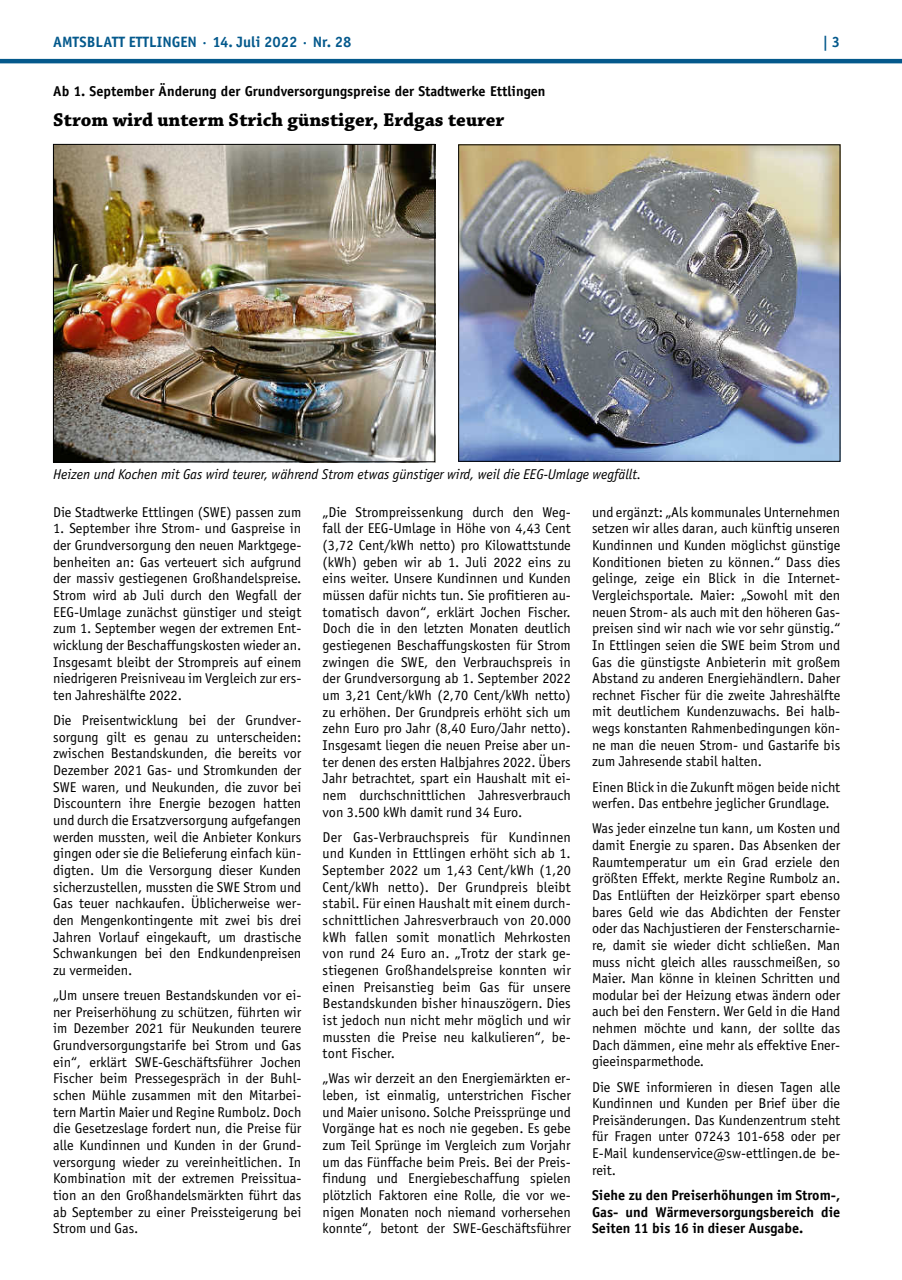
<style>
.page{position:relative;width:902px;height:1280px;background:#fff}
.page>*{position:absolute;margin:0;border:0;box-sizing:border-box;transform-origin:0 0}
.t1{font:700 19.5px "Chaparral Pro";color:#000}
.t2{font:700 15px "Officina Sans";color:#04598c}
.t3{font:14.25px/16.6px "Officina Sans";color:#000;text-align:justify}
.t4{font:700 14.25px/16.6px "Officina Sans";color:#000;text-align:justify}
.t5{font:italic 14.25px "Officina Sans";color:#000}
</style>
<div class="page">
<hr style="left:0;top:59px;width:901px;height:4px;background:#04598c">
<img style="left:55px;top:146px;width:378px;height:314px">
<div style="left:53px;top:144px;width:382px;height:318px;border:1px solid #000"></div>
<img style="left:460px;top:147px;width:378px;height:313px">
<div style="left:458px;top:145px;width:382px;height:317px;border:1px solid #000"></div>
<p class="t2" style="left:53px;top:32px;width:300px">AMTSBLATT ETTLINGEN · 14. Juli 2022 · Nr. 28</p>
<p class="t2" style="left:822px;top:32px;width:19px">| 3</p>
<p class="t4" style="left:53px;top:83px;width:494px">Ab 1. September Änderung der Grundversorgungspreise der Stadtwerke Ettlingen</p>
<h1 class="t1" style="left:53px;top:108px;width:452px">Strom wird unterm Strich günstiger, Erdgas teurer</h1>
<p class="t5" style="left:53px;top:466px;width:589px">Heizen und Kochen mit Gas wird teurer, während Strom etwas günstiger wird, weil die EEG-Umlage wegfällt.</p>
<p class="t3" style="left:53px;top:504px;width:250px">Die Stadtwerke Ettlingen (SWE) passen zum</p>
<p class="t3" style="left:53px;top:520px;width:250px">1. September ihre Strom- und Gaspreise in der Grundversorgung den neuen Marktgege&shy;benheiten an: Gas verteuert sich aufgrund der massiv gestiegenen Großhandelspreise.<br>Strom wird ab Juli durch den Wegfall der EEG-Umlage zunächst günstiger und steigt zum 1. September wegen der extremen Ent&shy;wicklung der Beschaffungskosten wieder an.<br>Insgesamt bleibt der Strompreis auf einem niedrigeren Preisniveau im Vergleich zur ers&shy;ten Jahreshälfte 2022.</p>
<p class="t3" style="left:53px;top:712px;width:250px">Die Preisentwicklung bei der Grundver&shy;sorgung gilt es genau zu unterscheiden: zwischen Bestandskunden, die bereits vor Dezember 2021 Gas- und Stromkunden der SWE waren, und Neukunden, die zuvor bei Discountern ihre Energie bezogen hatten und durch die Ersatzversorgung aufgefangen werden mussten, weil die Anbieter Konkurs gingen oder sie die Belieferung einfach kün&shy;digten. Um die Versorgung dieser Kunden sicherzustellen, mussten die SWE Strom und Gas teuer nachkaufen. Üblicherweise wer&shy;den Mengenkontingente mit zwei bis drei Jahren Vorlauf eingekauft, um drastische Schwankungen bei den Endkundenpreisen zu vermeiden.</p>
<p class="t3" style="left:53px;top:987px;width:250px">„Um unsere treuen Bestandskunden vor ei&shy;ner Preiserhöhung zu schützen, führten wir im Dezember 2021 für Neukunden teurere Grundversorgungstarife bei Strom und Gas ein“, erklärt SWE-Geschäftsführer Jochen Fischer beim Pressegespräch in der Buhl&shy;schen Mühle zusammen mit den Mitarbei&shy;tern Martin Maier und Regine Rumbolz. Doch die Gesetzeslage fordert nun, die Preise für alle Kundinnen und Kunden in der Grund&shy;versorgung wieder zu vereinheitlichen. In Kombination mit der extremen Preissitua&shy;tion an den Großhandelsmärkten führt das ab September zu einer Preissteigerung bei Strom und Gas.</p>
<p class="t3" style="left:322px;top:504px;width:250px">„Die Strompreissenkung durch den Weg&shy;fall der EEG-Umlage in Höhe von 4,43 Cent (3,72 Cent/kWh netto) pro Kilowattstunde (kWh) geben wir ab 1. Juli 2022 eins zu eins weiter. Unsere Kundinnen und Kunden müssen dafür nichts tun. Sie profitieren au&shy;tomatisch davon“, erklärt Jochen Fischer.<br>Doch die in den letzten Monaten deutlich gestiegenen Beschaffungskosten für Strom zwingen die SWE, den Verbrauchspreis in der Grundversorgung ab 1. September 2022 um 3,21 Cent/kWh (2,70 Cent/kWh netto) zu erhöhen. Der Grundpreis erhöht sich um zehn Euro pro Jahr (8,40 Euro/Jahr netto).<br>Insgesamt liegen die neuen Preise aber un&shy;ter denen des ersten Halbjahres 2022. Übers Jahr betrachtet, spart ein Haushalt mit ei&shy;nem durchschnittlichen Jahresverbrauch von 3.500 kWh damit rund 34 Euro.</p>
<p class="t3" style="left:322px;top:828px;width:250px">Der Gas-Verbrauchspreis für Kundinnen und Kunden in Ettlingen erhöht sich ab 1.<br>September 2022 um 1,43 Cent/kWh (1,20<br>Cent/kWh netto). Der Grundpreis bleibt stabil. Für einen Haushalt mit einem durch&shy;schnittlichen Jahresverbrauch von 20.000 kWh fallen somit monatlich Mehrkosten von rund 24 Euro an. „Trotz der stark ge&shy;stiegenen Großhandelspreise konnten wir einen Preisanstieg beim Gas für unsere Bestandskunden bisher hinauszögern. Dies ist jedoch nun nicht mehr möglich und wir mussten die Preise neu kalkulieren“, be&shy;tont Fischer.</p>
<p class="t3" style="left:322px;top:1070px;width:250px">„Was wir derzeit an den Energiemärkten er&shy;leben, ist einmalig, unterstrichen Fischer und Maier unisono. Solche Preissprünge und Vorgänge hat es noch nie gegeben. Es gebe zum Teil Sprünge im Vergleich zum Vorjahr um das Fünffache beim Preis. Bei der Preis&shy;findung und Energiebeschaffung spielen plötzlich Faktoren eine Rolle, die vor we&shy;nigen Monaten noch niemand vorhersehen konnte“, betont der SWE-Geschäftsführer</p>
<p class="t3" style="left:592px;top:504px;width:250px">und ergänzt: „Als kommunales Unternehmen setzen wir alles daran, auch künftig unseren Kundinnen und Kunden möglichst günstige Konditionen bieten zu können.“ Dass dies gelinge, zeige ein Blick in die Internet-Vergleichsportale. Maier: „Sowohl mit den neuen Strom- als auch mit den höheren Gas&shy;preisen sind wir nach wie vor sehr günstig.“ In Ettlingen seien die SWE beim Strom und Gas die günstigste Anbieterin mit großem Abstand zu anderen Energiehändlern. Daher rechnet Fischer für die zweite Jahreshälfte mit deutlichem Kundenzuwachs. Bei halb&shy;wegs konstanten Rahmenbedingungen kön&shy;ne man die neuen Strom- und Gastarife bis zum Jahresende stabil halten.</p>
<p class="t3" style="left:592px;top:778px;width:249px">Einen Blick in die Zukunft mögen beide nicht werfen. Das entbehre jeglicher Grundlage.</p>
<p class="t3" style="left:592px;top:820px;width:250px">Was jeder einzelne tun kann, um Kosten und damit Energie zu sparen. Das Absenken der Raumtemperatur um ein Grad erziele den größten Effekt, merkte Regine Rumbolz an.<br>Das Entlüften der Heizkörper spart ebenso bares Geld wie das Abdichten der Fenster oder das Nachjustieren der Fensterscharnie&shy;re, damit sie wieder dicht schließen. Man muss nicht gleich alles rausschmeißen, so Maier. Man könne in kleinen Schritten und modular bei der Heizung etwas ändern oder auch bei den Fenstern. Wer Geld in die Hand nehmen möchte und kann, der sollte das Dach dämmen, eine mehr als effektive Ener&shy;gieeinsparmethode.</p>
<p class="t3" style="left:592px;top:1078px;width:250px">Die SWE informieren in diesen Tagen alle Kundinnen und Kunden per Brief über die Preisänderungen. Das Kundenzentrum steht für Fragen unter 07243 101-658 oder per E-Mail kundenservice@sw-ettlingen.de be&shy;reit.</p>
<p class="t4" style="left:592px;top:1186px;width:250px">Siehe zu den Preiserhöhungen im Strom-, Gas- und Wärmeversorgungsbereich die Seiten 11 bis 16 in dieser Ausgabe.</p>
</div>
